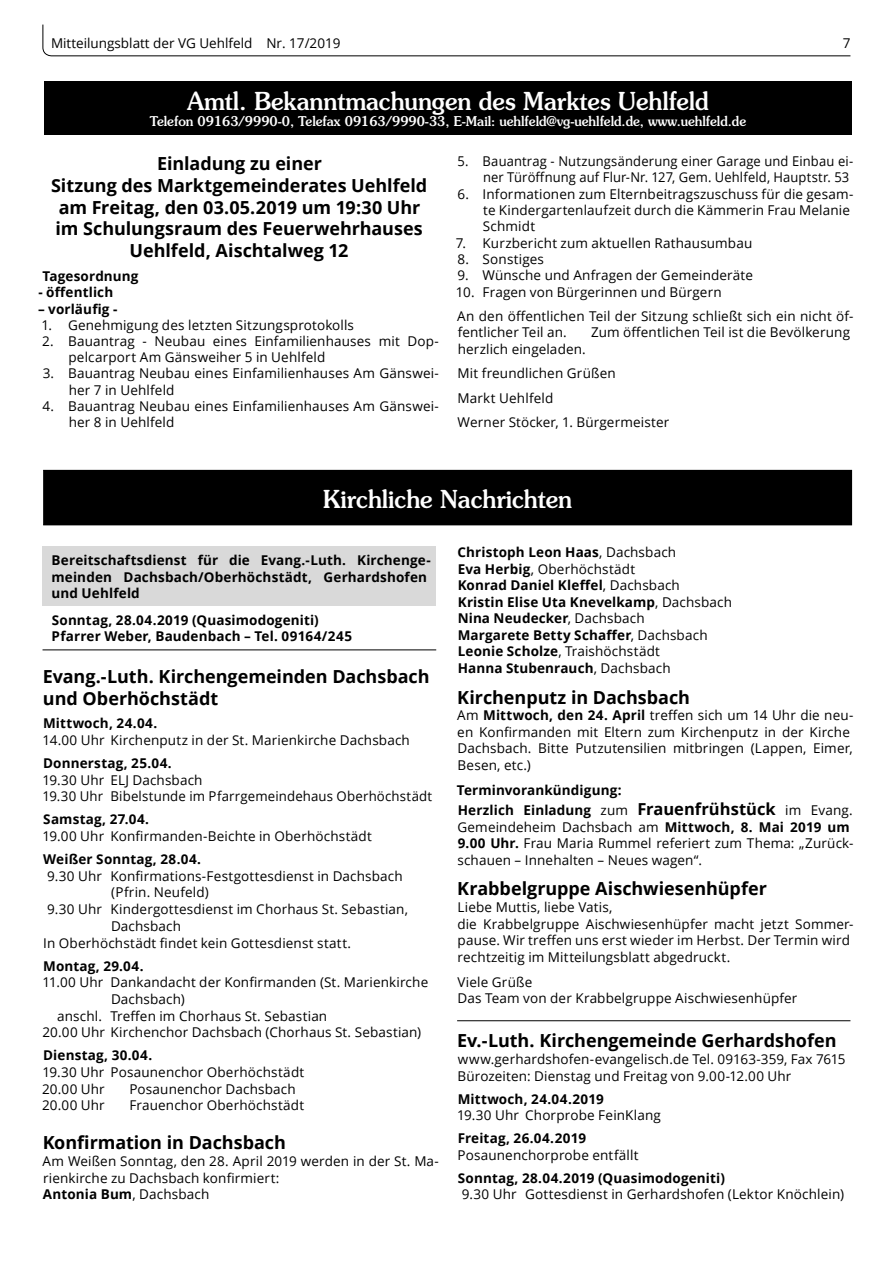
<style>
.page{position:relative;width:893px;height:1263px;background:#fff}
.page>*{position:absolute;margin:0;border:0;box-sizing:border-box;transform-origin:0 0}
.t1{font:500 24.75px "Souvenir";color:#fff;scale:.95 1}
.t2{font:700 18px/21.6px "Open Sans";letter-spacing:-.005em;color:#000}
.t3{font:13.5px/16.6px "Open Sans";letter-spacing:.01em;color:#000}
.t4{font:700 13.5px/16.6px "Open Sans";letter-spacing:.01em;color:#000}
.t5{font:13.5px/16.4px "Open Sans";letter-spacing:.01em;color:#000;text-align:right;scale:.96 1}
.t6{font:500 13.5px "Souvenir";color:#fff;scale:.95 1}
.s1{font-weight:700}
.s2{font-weight:400}
.s3{font-size:16.5px}
</style>
<div class="page">
<svg style="left:42px;top:24px;width:809px;height:33px"></svg>
<div style="left:44px;top:81px;width:808px;height:53px;background:#000"></div>
<div style="left:44px;top:470px;width:808px;height:55px;background:#000"></div>
<div style="left:43px;top:547px;width:393px;height:59px;background:#d9d9d9"></div>
<hr style="left:43px;top:649px;width:393px;height:1px;background:#000">
<hr style="left:457px;top:1020px;width:393px;height:1px;background:#000">
<p class="t3" style="left:51px;top:34px;width:291px">Mitteilungsblatt der VG Uehlfeld Nr. 17/2019</p>
<p class="t3" style="left:843px;top:34px;width:9px">7</p>
<h1 class="t1" style="left:187px;top:86px;width:551px">Amtl. Bekanntmachungen des Marktes Uehlfeld</h1>
<p class="t6" style="left:150px;top:113px;width:629px">Telefon 09163/9990-0, Telefax 09163/9990-33, E-Mail: uehlfeld@vg-uehlfeld.de, www.uehlfeld.de</p>
<h2 class="t2" style="left:51px;top:153px;width:378px;text-align:center">Einladung zu einer<br>Sitzung des Marktgemeinderates Uehlfeld am Freitag, den 03.05.2019 um 19:30 Uhr im Schulungsraum des Feuerwehrhauses Uehlfeld, Aischtalweg 12</h2>
<p class="t4" style="left:42px;top:268px;width:98px">Tagesordnung</p>
<p class="t4" style="left:38px;top:284px;width:76px">- öffentlich</p>
<p class="t4" style="left:38px;top:300px;width:81px">– vorläufig -</p>
<p class="t3" style="left:41px;top:316px;width:314px">1. Genehmigung des letzten Sitzungsprotokolls</p>
<p class="t3" style="left:68px;top:333px;width:372px;line-height:16.2px;text-indent:-26px">2. Bauantrag - Neubau eines Einfamilienhauses mit Dop&shy;pelcarport Am Gänsweiher 5 in Uehlfeld</p>
<p class="t3" style="left:69px;top:365px;width:372px;line-height:16.2px;text-indent:-26px">3. Bauantrag Neubau eines Einfamilienhauses Am Gänswei&shy;her 7 in Uehlfeld</p>
<p class="t3" style="left:69px;top:397px;width:372px;line-height:16.2px;text-indent:-26px">4. Bauantrag Neubau eines Einfamilienhauses Am Gänswei&shy;her 8 in Uehlfeld</p>
<p class="t5" style="left:457px;top:153px;width:414px">5. Bauantrag - Nutzungsänderung einer Garage und Einbau ei&shy;ner Türöffnung auf Flur-Nr. 127, Gem. Uehlfeld, Hauptstr. 53</p>
<p class="t3" style="left:483px;top:185px;width:372px;text-indent:-25px">6. Informationen zum Elternbeitragszuschuss für die gesam&shy;te Kindergartenlaufzeit durch die Kämmerin Frau Melanie<br>Schmidt</p>
<p class="t3" style="left:456px;top:234px;width:298px">7. Kurzbericht zum aktuellen Rathausumbau</p>
<p class="t3" style="left:458px;top:250px;width:88px">8. Sonstiges</p>
<p class="t3" style="left:457px;top:267px;width:297px">9. Wünsche und Anfragen der Gemeinderäte</p>
<p class="t3" style="left:456px;top:279px;width:399px;line-height:24.6px">10. Fragen von Bürgerinnen und Bürgern<br>An den öffentlichen Teil der Sitzung schließt sich ein nicht öf-</p>
<p class="t3" style="left:458px;top:324px;width:111px">fentlicher Teil an.</p>
<p class="t3" style="left:591px;top:324px;width:261px">Zum öffentlichen Teil ist die Bevölkerung</p>
<p class="t3" style="left:457px;top:336px;width:213px;line-height:24.6px">herzlich eingeladen.<br>Mit freundlichen Grüßen<br>Markt Uehlfeld<br>Werner Stöcker, 1. Bürgermeister</p>
<h1 class="t1" style="left:323px;top:484px;width:264px">Kirchliche Nachrichten</h1>
<p class="t4" style="left:52px;top:552px;width:381px;line-height:16.2px">Bereitschaftsdienst für die Evang.-Luth. Kirchenge&shy;meinden Dachsbach/Oberhöchstädt, Gerhardshofen und Uehlfeld</p>
<p class="t4" style="left:52px;top:612px;width:302px;line-height:16.2px">Sonntag, 28.04.2019 (Quasimodogeniti)<br>Pfarrer Weber, Baudenbach – Tel. 09164/245</p>
<h2 class="t2" style="left:43px;top:665px;width:388px;line-height:22px">Evang.-Luth. Kirchengemeinden Dachsbach und Oberhöchstädt</h2>
<p class="t4" style="left:43px;top:715px;width:116px">Mittwoch, 24.04.</p>
<p class="t3" style="left:43px;top:731px;width:369px">14.00 Uhr Kirchenputz in der St. Marienkirche Dachsbach</p>
<p class="t4" style="left:43px;top:754px;width:130px">Donnerstag, 25.04.</p>
<p class="t3" style="left:43px;top:771px;width:391px">19.30 Uhr ELJ Dachsbach<br>19.30 Uhr Bibelstunde im Pfarrgemeindehaus Oberhöchstädt</p>
<p class="t4" style="left:43px;top:811px;width:107px">Samstag, 27.04.</p>
<p class="t3" style="left:43px;top:827px;width:331px">19.00 Uhr Konfirmanden-Beichte in Oberhöchstädt</p>
<p class="t4" style="left:43px;top:850px;width:159px">Weißer Sonntag, 28.04.</p>
<p class="t3" style="left:47px;top:867px;width:357px">9.30 Uhr Konfirmations-Festgottesdienst in Dachsbach</p>
<p class="t3" style="left:111px;top:884px;width:99px">(Pfrin. Neufeld)</p>
<p class="t3" style="left:47px;top:900px;width:362px">9.30 Uhr Kindergottesdienst im Chorhaus St. Sebastian,</p>
<p class="t3" style="left:111px;top:917px;width:72px">Dachsbach</p>
<p class="t3" style="left:43px;top:934px;width:309px">In Oberhöchstädt findet kein Gottesdienst statt.</p>
<p class="t4" style="left:43px;top:957px;width:102px">Montag, 29.04.</p>
<p class="t3" style="left:43px;top:974px;width:387px">11.00 Uhr Dankandacht der Konfirmanden (St. Marienkirche</p>
<p class="t3" style="left:111px;top:990px;width:75px">Dachsbach)</p>
<p class="t3" style="left:57px;top:1007px;width:272px">anschl. Treffen im Chorhaus St. Sebastian</p>
<p class="t3" style="left:43px;top:1024px;width:380px">20.00 Uhr Kirchenchor Dachsbach (Chorhaus St. Sebastian)</p>
<p class="t4" style="left:43px;top:1047px;width:111px">Dienstag, 30.04.</p>
<p class="t3" style="left:42px;top:1063px;width:264px">19.30 Uhr Posaunenchor Oberhöchstädt<br>20.00 Uhr</p>
<p class="t3" style="left:129px;top:1080px;width:168px">Posaunenchor Dachsbach</p>
<p class="t3" style="left:42px;top:1097px;width:64px">20.00 Uhr</p>
<p class="t3" style="left:129px;top:1097px;width:176px">Frauenchor Oberhöchstädt</p>
<h2 class="t2" style="left:43px;top:1131px;width:245px">Konfirmation in Dachsbach</h2>
<p class="t3" style="left:43px;top:1152px;width:398px">Am Weißen Sonntag, den 28. April 2019 werden in der St. Ma&shy;rienkirche zu Dachsbach konfirmiert:<br><span class="s1">Antonia Bum</span>, Dachsbach</p>
<p class="t4" style="left:457px;top:543px;width:276px">Christoph Leon Haas<span class="s2">, Dachsbach<br></span>Eva Herbig<span class="s2">, Oberhöchstädt<br></span>Konrad Daniel Kleffel<span class="s2">, Dachsbach<br></span>Kristin Elise Uta Knevelkamp<span class="s2">, Dachsbach<br></span>Nina Neudecker<span class="s2">, Dachsbach<br></span>Margarete Betty Schaffer<span class="s2">, Dachsbach<br></span>Leonie Scholze<span class="s2">, Traishöchstädt<br></span>Hanna Stubenrauch<span class="s2">, Dachsbach</span></p>
<h2 class="t2" style="left:457px;top:686px;width:234px">Kirchenputz in Dachsbach</h2>
<p class="t3" style="left:457px;top:706px;width:398px">Am <span class="s1">Mittwoch, den 24. April</span> treffen sich um 14 Uhr die neu&shy;en Konfirmanden mit Eltern zum Kirchenputz in der Kirche Dachsbach. Bitte Putzutensilien mitbringen (Lappen, Eimer, Besen, etc.)</p>
<p class="t4" style="left:457px;top:780px;width:397px;line-height:20.2px">Terminvorankündigung:<br>Herzlich Einladung <span class="s2">zum</span> <span class="s3">Frauenfrühstück</span> <span class="s2">im Evang.</span></p>
<p class="t3" style="left:457px;top:818px;width:398px">Gemeindeheim Dachsbach am <span class="s1">Mittwoch, 8. Mai 2019 um<br>9.00 Uhr.</span> Frau Maria Rummel referiert zum Thema: „Zurück&shy;schauen – Innehalten – Neues wagen“.</p>
<h2 class="t2" style="left:457px;top:877px;width:311px">Krabbelgruppe Aischwiesenhüpfer</h2>
<p class="t3" style="left:457px;top:898px;width:398px">Liebe Muttis, liebe Vatis,<br>die Krabbelgruppe Aischwiesenhüpfer macht jetzt Sommer&shy;pause. Wir treffen uns erst wieder im Herbst. Der Termin wird rechtzeitig im Mitteilungsblatt abgedruckt.</p>
<p class="t3" style="left:457px;top:973px;width:341px">Viele Grüße<br>Das Team von der Krabbelgruppe Aischwiesenhüpfer</p>
<h2 class="t2" style="left:457px;top:1029px;width:381px">Ev.-Luth. Kirchengemeinde Gerhardshofen</h2>
<p class="t3" style="left:458px;top:1050px;width:389px">www.gerhardshofen-evangelisch.de Tel. 09163-359, Fax 7615<br>Bürozeiten: Dienstag und Freitag von 9.00-12.00 Uhr</p>
<p class="t4" style="left:458px;top:1090px;width:148px">Mittwoch, 24.04.2019</p>
<p class="t3" style="left:457px;top:1106px;width:205px">19.30 Uhr Chorprobe FeinKlang</p>
<p class="t4" style="left:458px;top:1129px;width:130px">Freitag, 26.04.2019</p>
<p class="t3" style="left:458px;top:1146px;width:182px">Posaunenchorprobe entfällt</p>
<p class="t4" style="left:458px;top:1169px;width:269px">Sonntag, 28.04.2019 (Quasimodogeniti)</p>
<p class="t3" style="left:462px;top:1186px;width:384px">9.30 Uhr Gottesdienst in Gerhardshofen (Lektor Knöchlein)</p>
</div>
